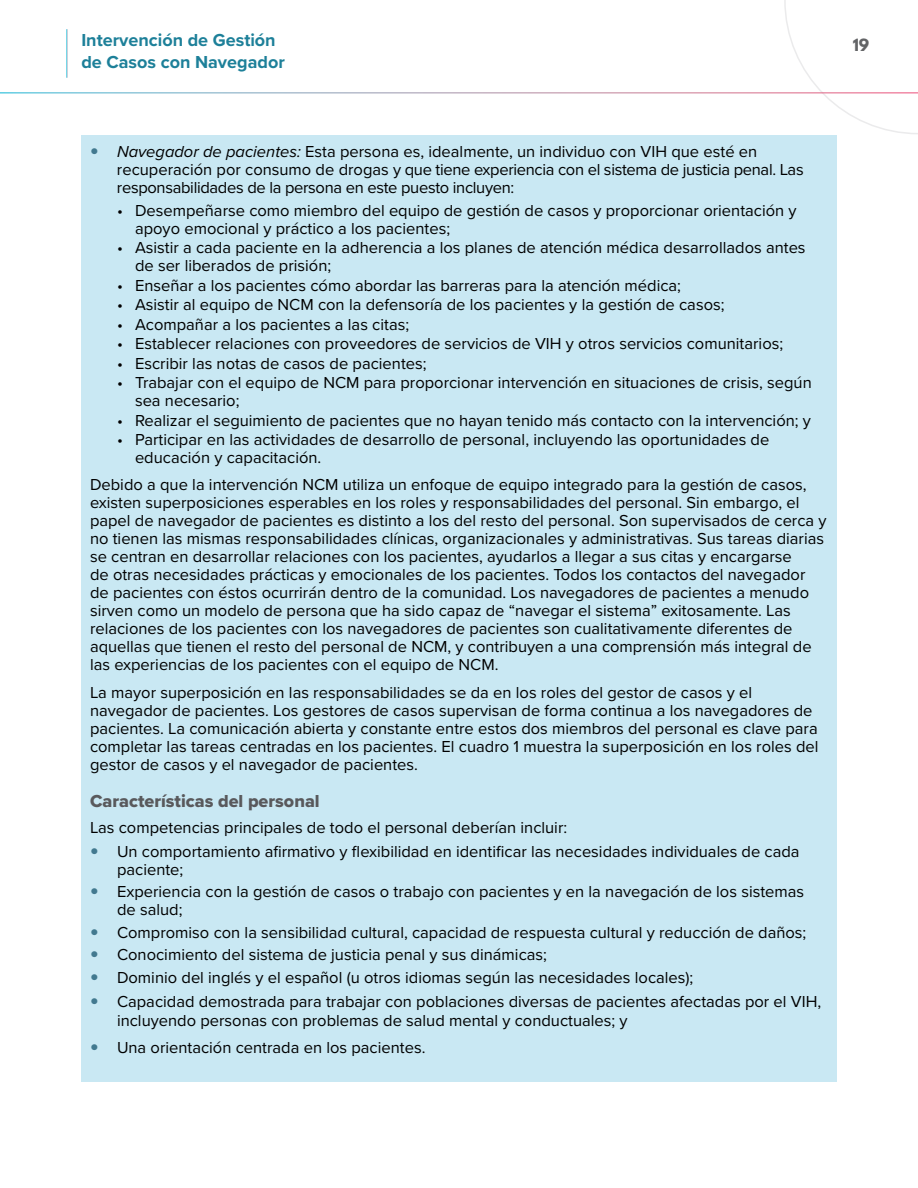
<style>
.page{position:relative;width:918px;height:1188px;background:#fff}
.page>*{position:absolute;margin:0;border:0;box-sizing:border-box;transform-origin:0 0}
.t1{font:700 18px/21.6px "Proxima Nova";color:#1d8099}
.t2{font:18px "Proxima Nova Extrabld";color:#59595c}
.t3{font:16.5px/18px "Proxima Nova";color:#000}
.t4{font:16.5px/18px "Proxima Nova";letter-spacing:-.02em;color:#000}
.t5{font:700 15px "League Spartan";color:#636466}
.s1{font-family:"Proxima Nova Extrabld";font-size:24px;color:#42798f}
.s2{font-style:italic}
</style>
<div class="page">
<svg style="left:784px;top:0;width:134px;height:134px"></svg>
<hr style="left:0;top:93px;width:918px;height:1px;background:#fff">
<div style="left:81px;top:135px;width:756px;height:947px;background:#c9e8f3"></div>
<p class="t1" style="left:81px;top:29px;width:205px">Intervención de Gestión de Casos con Navegador</p>
<p class="t5" style="left:853px;top:33px;width:18px">19</p>
<p class="t4" style="left:117px;top:142px;width:688px;text-indent:-27px"><span class="s1">•</span> <span class="s2">Navegador de pacientes:</span> Esta persona es, idealmente, un individuo con VIH que esté en recuperación por consumo de drogas y que tiene experiencia con el sistema de justicia penal. Las responsabilidades de la persona en este puesto incluyen:</p>
<p class="t3" style="left:135px;top:200px;width:663px;text-indent:-18px">• Desempeñarse como miembro del equipo de gestión de casos y proporcionar orientación y apoyo emocional y práctico a los pacientes;</p>
<p class="t3" style="left:135px;top:238px;width:672px;text-indent:-18px">• Asistir a cada paciente en la adherencia a los planes de atención médica desarrollados antes de ser liberados de prisión;</p>
<p class="t3" style="left:117px;top:275px;width:566px">• Enseñar a los pacientes cómo abordar las barreras para la atención médica;</p>
<p class="t3" style="left:117px;top:295px;width:609px">• Asistir al equipo de NCM con la defensoría de los pacientes y la gestión de casos;</p>
<p class="t3" style="left:117px;top:314px;width:294px">• Acompañar a los pacientes a las citas;</p>
<p class="t3" style="left:117px;top:334px;width:668px">• Establecer relaciones con proveedores de servicios de VIH y otros servicios comunitarios;</p>
<p class="t3" style="left:117px;top:353px;width:311px">• Escribir las notas de casos de pacientes;</p>
<p class="t3" style="left:135px;top:373px;width:678px;text-indent:-18px">• Trabajar con el equipo de NCM para proporcionar intervención en situaciones de crisis, según sea necesario;</p>
<p class="t3" style="left:117px;top:410px;width:696px">• Realizar el seguimiento de pacientes que no hayan tenido más contacto con la intervención; y</p>
<p class="t3" style="left:135px;top:430px;width:636px;text-indent:-18px">• Participar en las actividades de desarrollo de personal, incluyendo las oportunidades de educación y capacitación.</p>
<p class="t3" style="left:90px;top:475px;width:738px">Debido a que la intervención NCM utiliza un enfoque de equipo integrado para la gestión de casos, existen superposiciones esperables en los roles y responsabilidades del personal. Sin embargo, el papel de navegador de pacientes es distinto a los del resto del personal. Son supervisados de cerca y no tienen las mismas responsabilidades clínicas, organizacionales y administrativas. Sus tareas diarias se centran en desarrollar relaciones con los pacientes, ayudarlos a llegar a sus citas y encargarse<br>de otras necesidades prácticas y emocionales de los pacientes. Todos los contactos del navegador de pacientes con éstos ocurrirán dentro de la comunidad. Los navegadores de pacientes a menudo sirven como un modelo de persona que ha sido capaz de “navegar el sistema” exitosamente. Las relaciones de los pacientes con los navegadores de pacientes son cualitativamente diferentes de aquellas que tienen el resto del personal de NCM, y contribuyen a una comprensión más integral de las experiencias de los pacientes con el equipo de NCM.</p>
<p class="t3" style="left:90px;top:683px;width:730px">La mayor superposición en las responsabilidades se da en los roles del gestor de casos y el navegador de pacientes. Los gestores de casos supervisan de forma continua a los navegadores de pacientes. La comunicación abierta y constante entre estos dos miembros del personal es clave para completar las tareas centradas en los pacientes. El cuadro 1 muestra la superposición en los roles del gestor de casos y el navegador de pacientes.</p>
<p class="t2" style="left:90px;top:788px;width:231px">Características del personal</p>
<p class="t3" style="left:90px;top:818px;width:479px">Las competencias principales de todo el personal deberían incluir:</p>
<p class="t3" style="left:117px;top:842px;width:684px;text-indent:-27px"><span class="s1">•</span> Un comportamiento afirmativo y flexibilidad en identificar las necesidades individuales de cada paciente;</p>
<p class="t3" style="left:117px;top:882px;width:689px;text-indent:-27px"><span class="s1">•</span> Experiencia con la gestión de casos o trabajo con pacientes y en la navegación de los sistemas de salud;</p>
<p class="t3" style="left:90px;top:923px;width:718px"><span class="s1">•</span> Compromiso con la sensibilidad cultural, capacidad de respuesta cultural y reducción de daños;</p>
<p class="t3" style="left:90px;top:945px;width:459px"><span class="s1">•</span> Conocimiento del sistema de justicia penal y sus dinámicas;</p>
<p class="t3" style="left:90px;top:968px;width:605px"><span class="s1">•</span> Dominio del inglés y el español (u otros idiomas según las necesidades locales);</p>
<p class="t3" style="left:117px;top:991px;width:706px;line-height:19.5px;text-indent:-27px"><span class="s1">•</span> Capacidad demostrada para trabajar con poblaciones diversas de pacientes afectadas por el VIH, incluyendo personas con problemas de salud mental y conductuales; y</p>
<p class="t3" style="left:90px;top:1037px;width:337px"><span class="s1">•</span> Una orientación centrada en los pacientes.</p>
</div>
